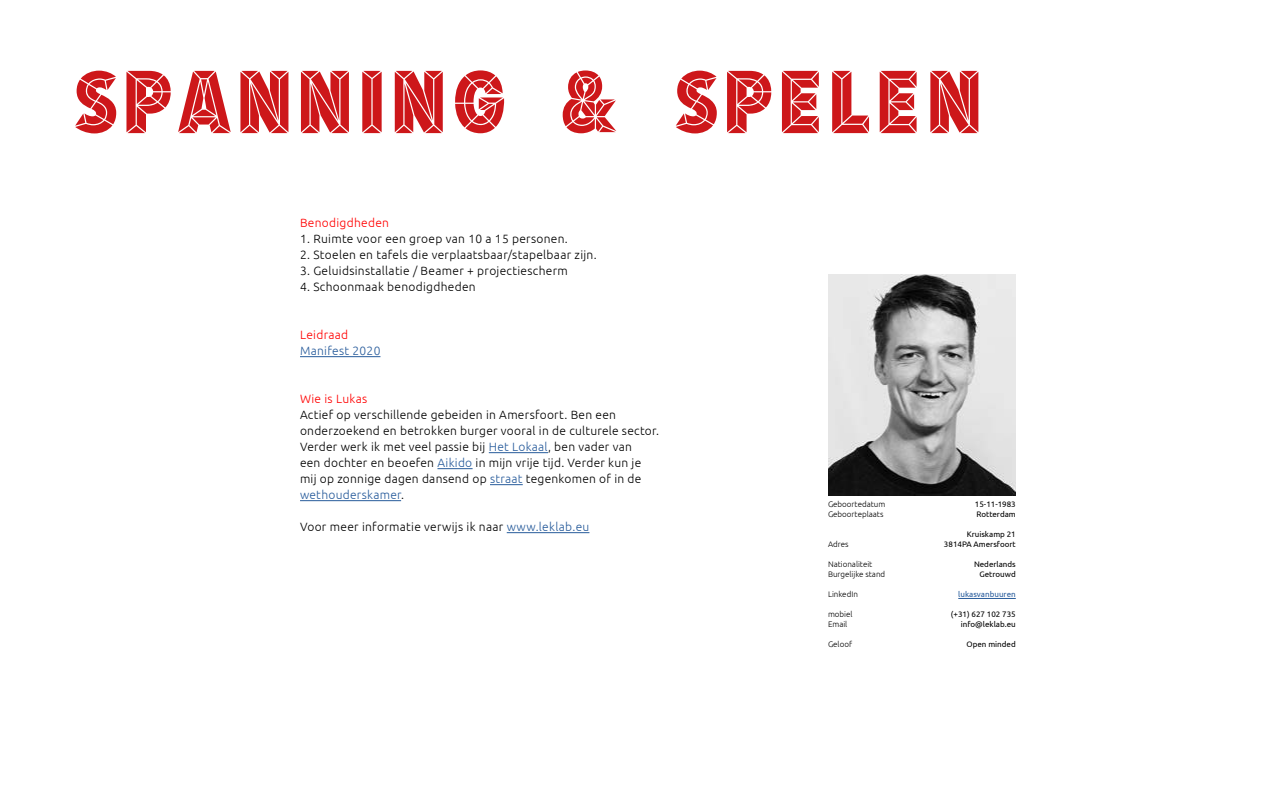
<style>
.page{position:relative;width:1280px;height:800px;background:#fff}
.page>*{position:absolute;margin:0;border:0;box-sizing:border-box;transform-origin:0 0}
.t1{font:80px "DUS 3 D WEB black";color:#cd171a}
.t2{font:300 12px/16px "Ubuntu";letter-spacing:.025em;color:#000}
.t3{font:300 12px "Ubuntu";letter-spacing:.025em;color:#f00}
.t4{font:300 12px "Ubuntu";letter-spacing:.025em;color:#275b9b}
.t5{font:8px/10px "Ubuntu";color:#000;text-align:right}
.t6{font:300 8px/10px "Ubuntu";color:#000}
.t7{font:8px "Ubuntu";color:#275b9b}
.s1{color:#275b9b}
</style>
<div class="page">
<hr style="left:300px;top:356px;width:80px;height:1px;background:#275b9b">
<hr style="left:489px;top:452px;width:59px;height:1px;background:#275b9b">
<hr style="left:437px;top:468px;width:36px;height:1px;background:#275b9b">
<hr style="left:490px;top:484px;width:33px;height:1px;background:#275b9b">
<hr style="left:300px;top:500px;width:101px;height:1px;background:#275b9b">
<hr style="left:507px;top:532px;width:82px;height:1px;background:#275b9b">
<img style="left:828px;top:275px;width:188px;height:221px">
<hr style="left:958px;top:598px;width:58px;height:1px;background:#275b9b">
<h1 class="t1" style="left:69px;top:56px;width:918px">SPANNING &amp; SPELEN</h1>
<p class="t3" style="left:300px;top:216px;width:91px">Benodigdheden</p>
<p class="t2" style="left:300px;top:231px;width:269px">1. Ruimte voor een groep van 10 a 15 personen.</p>
<p class="t2" style="left:300px;top:247px;width:298px">2. Stoelen en tafels die verplaatsbaar/stapelbaar zijn.</p>
<p class="t2" style="left:300px;top:263px;width:269px">3. Geluidsinstallatie / Beamer + projectiescherm</p>
<p class="t2" style="left:300px;top:279px;width:177px">4. Schoonmaak benodigdheden</p>
<p class="t3" style="left:300px;top:328px;width:50px">Leidraad</p>
<p class="t4" style="left:300px;top:344px;width:82px">Manifest 2020</p>
<p class="t3" style="left:300px;top:392px;width:69px">Wie is Lukas</p>
<p class="t2" style="left:300px;top:407px;width:361px">Actief op verschillende gebeiden in Amersfoort. Ben een onderzoekend en betrokken burger vooral in de culturele sector.<br>Verder werk ik met veel passie bij <span class="s1">Het Lokaal</span>, ben vader van<br>een dochter en beoefen <span class="s1">Aikido</span> in mijn vrije tijd. Verder kun je mij op zonnige dagen dansend op <span class="s1">straat</span> tegenkomen of in de <span class="s1">wethouderskamer</span>.</p>
<p class="t2" style="left:300px;top:519px;width:291px">Voor meer informatie verwijs ik naar <span class="s1">www.leklab.eu</span></p>
<p class="t6" style="left:828px;top:499px;width:59px">Geboortedatum<br>Geboorteplaats</p>
<p class="t6" style="left:828px;top:539px;width:22px">Adres</p>
<p class="t6" style="left:828px;top:559px;width:59px">Nationaliteit<br>Burgelijke stand</p>
<p class="t6" style="left:828px;top:589px;width:31px">LinkedIn</p>
<p class="t6" style="left:828px;top:609px;width:26px">mobiel<br>Email</p>
<p class="t6" style="left:828px;top:639px;width:26px">Geloof</p>
<p class="t5" style="left:975px;top:499px;width:42px;text-align:left">15-11-1983<br>Rotterdam</p>
<p class="t5" style="left:944px;top:529px;width:73px">Kruiskamp 21<br>3814PA Amersfoort</p>
<p class="t5" style="left:974px;top:559px;width:43px">Nederlands<br>Getrouwd</p>
<p class="t7" style="left:958px;top:590px;width:59px">lukasvanbuuren</p>
<p class="t5" style="left:951px;top:609px;width:66px">(+31) 627 102 735 info@leklab.eu</p>
<p class="t5" style="left:967px;top:639px;width:51px">Open minded</p>
</div>
